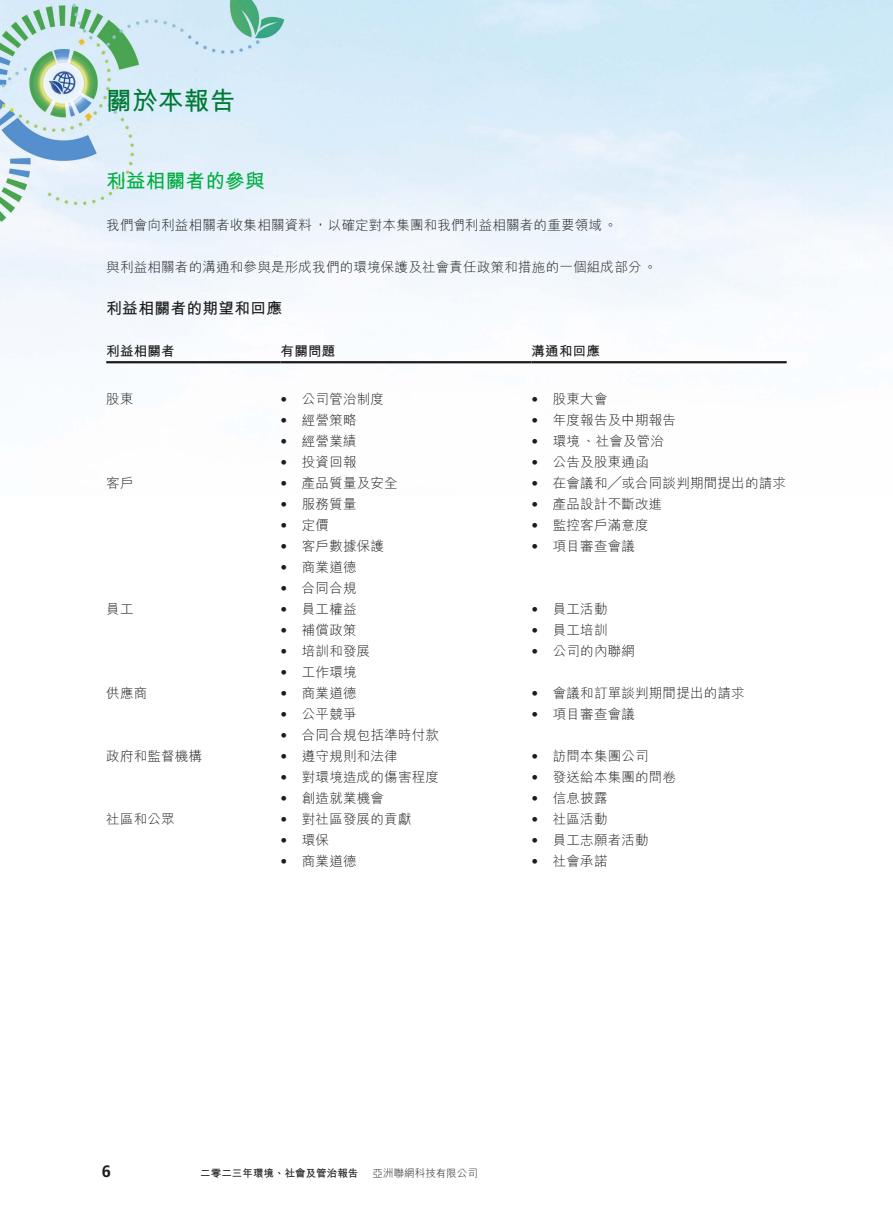
<style>
.page{position:relative;width:893px;height:1212px;background:#fff}
.page>*{position:absolute;margin:0;border:0;box-sizing:border-box;transform-origin:0 0}
.t1{font:700 25.5px "M Hei HK";letter-spacing:.015em;color:#007935}
.t2{font:700 19.5px "M Hei HK";letter-spacing:.015em;color:#00ae42}
.t3{font:700 16.5px "Frutiger LT Std";color:#1c1c1b}
.t4{font:700 15.75px "M Hei HK";letter-spacing:.015em;color:#1c1c1b}
.t5{font:300 13.5px "M Hei HK";letter-spacing:.015em;color:#1c1c1b}
.t6{font:700 13.5px "M Hei HK";letter-spacing:.015em;color:#1c1c1b}
.t7{font:700 10.5px "M Hei HK";letter-spacing:.005em;color:#1c1c1b}
.t8{font:300 10.5px "M Hei HK";letter-spacing:.005em;color:#1c1c1b}
.s1{font-family:"Frutiger LT Std"}
</style>
<div class="page">
<img style="left:0;top:0;width:893px;height:364px">
<hr style="left:106px;top:361px;width:175px;height:2px;background:#1c1c1b">
<hr style="left:281px;top:361px;width:250px;height:2px;background:#1c1c1b">
<hr style="left:531px;top:361px;width:256px;height:2px;background:#1c1c1b">
<h1 class="t1" style="left:106px;top:82px;width:130px">關於本報告</h1>
<h2 class="t2" style="left:106px;top:166px;width:160px">利益相關者的參與</h2>
<p class="t5" style="left:106px;top:215px;width:513px">我們會向利益相關者收集相關資料，以確定對本集團和我們利益相關者的重要領域。</p>
<p class="t5" style="left:106px;top:257px;width:552px">與利益相關者的溝通和參與是形成我們的環境保護及社會責任政策和措施的一個組成部分。</p>
<p class="t4" style="left:106px;top:296px;width:177px">利益相關者的期望和回應</p>
<p class="t6" style="left:106px;top:341px;width:70px">利益相關者</p>
<p class="t6" style="left:281px;top:341px;width:56px">有關問題</p>
<p class="t6" style="left:531px;top:341px;width:70px">溝通和回應</p>
<p class="t5" style="left:106px;top:389px;width:29px">股東</p>
<p class="t5" style="left:281px;top:389px;width:105px"><span class="s1">•</span> 公司管治制度</p>
<p class="t5" style="left:281px;top:410px;width:77px"><span class="s1">•</span> 經營策略</p>
<p class="t5" style="left:281px;top:431px;width:77px"><span class="s1">•</span> 經營業績</p>
<p class="t5" style="left:281px;top:452px;width:77px"><span class="s1">•</span> 投資回報</p>
<p class="t5" style="left:531px;top:389px;width:77px"><span class="s1">•</span> 股東大會</p>
<p class="t5" style="left:531px;top:410px;width:146px"><span class="s1">•</span> 年度報告及中期報告</p>
<p class="t5" style="left:531px;top:431px;width:134px"><span class="s1">•</span> 環境、社會及管治</p>
<p class="t5" style="left:531px;top:452px;width:119px"><span class="s1">•</span> 公告及股東通函</p>
<p class="t5" style="left:106px;top:473px;width:29px">客戶</p>
<p class="t5" style="left:281px;top:473px;width:119px"><span class="s1">•</span> 產品質量及安全</p>
<p class="t5" style="left:281px;top:494px;width:77px"><span class="s1">•</span> 服務質量</p>
<p class="t5" style="left:281px;top:515px;width:50px"><span class="s1">•</span> 定價</p>
<p class="t5" style="left:281px;top:536px;width:105px"><span class="s1">•</span> 客戶數據保護</p>
<p class="t5" style="left:281px;top:557px;width:77px"><span class="s1">•</span> 商業道德</p>
<p class="t5" style="left:281px;top:578px;width:77px"><span class="s1">•</span> 合同合規</p>
<p class="t5" style="left:106px;top:599px;width:29px">員工</p>
<p class="t5" style="left:281px;top:599px;width:77px"><span class="s1">•</span> 員工權益</p>
<p class="t5" style="left:281px;top:620px;width:77px"><span class="s1">•</span> 補償政策</p>
<p class="t5" style="left:281px;top:641px;width:91px"><span class="s1">•</span> 培訓和發展</p>
<p class="t5" style="left:281px;top:662px;width:77px"><span class="s1">•</span> 工作環境</p>
<p class="t5" style="left:106px;top:683px;width:42px">供應商</p>
<p class="t5" style="left:281px;top:683px;width:77px"><span class="s1">•</span> 商業道德</p>
<p class="t5" style="left:281px;top:704px;width:77px"><span class="s1">•</span> 公平競爭</p>
<p class="t5" style="left:281px;top:725px;width:160px"><span class="s1">•</span> 合同合規包括準時付款</p>
<p class="t5" style="left:106px;top:746px;width:97px">政府和監督機構</p>
<p class="t5" style="left:281px;top:746px;width:119px"><span class="s1">•</span> 遵守規則和法律</p>
<p class="t5" style="left:281px;top:767px;width:160px"><span class="s1">•</span> 對環境造成的傷害程度</p>
<p class="t5" style="left:281px;top:788px;width:105px"><span class="s1">•</span> 創造就業機會</p>
<p class="t5" style="left:106px;top:809px;width:70px">社區和公眾</p>
<p class="t5" style="left:281px;top:809px;width:132px"><span class="s1">•</span> 對社區發展的貢獻</p>
<p class="t5" style="left:281px;top:830px;width:50px"><span class="s1">•</span> 環保</p>
<p class="t5" style="left:281px;top:851px;width:77px"><span class="s1">•</span> 商業道德</p>
<p class="t5" style="left:531px;top:473px;width:256px"><span class="s1">•</span> 在會議和╱或合同談判期間提出的請求</p>
<p class="t5" style="left:531px;top:494px;width:132px"><span class="s1">•</span> 產品設計不斷改進</p>
<p class="t5" style="left:531px;top:515px;width:119px"><span class="s1">•</span> 監控客戶滿意度</p>
<p class="t5" style="left:531px;top:536px;width:105px"><span class="s1">•</span> 項目審查會議</p>
<p class="t5" style="left:531px;top:599px;width:77px"><span class="s1">•</span> 員工活動</p>
<p class="t5" style="left:531px;top:620px;width:77px"><span class="s1">•</span> 員工培訓</p>
<p class="t5" style="left:531px;top:641px;width:105px"><span class="s1">•</span> 公司的內聯網</p>
<p class="t5" style="left:531px;top:683px;width:215px"><span class="s1">•</span> 會議和訂單談判期間提出的請求</p>
<p class="t5" style="left:531px;top:704px;width:105px"><span class="s1">•</span> 項目審查會議</p>
<p class="t5" style="left:531px;top:746px;width:119px"><span class="s1">•</span> 訪問本集團公司</p>
<p class="t5" style="left:531px;top:767px;width:146px"><span class="s1">•</span> 發送給本集團的問卷</p>
<p class="t5" style="left:531px;top:788px;width:77px"><span class="s1">•</span> 信息披露</p>
<p class="t5" style="left:531px;top:809px;width:77px"><span class="s1">•</span> 社區活動</p>
<p class="t5" style="left:531px;top:830px;width:119px"><span class="s1">•</span> 員工志願者活動</p>
<p class="t5" style="left:531px;top:851px;width:77px"><span class="s1">•</span> 社會承諾</p>
<p class="t3" style="left:102px;top:1161px;width:11px">6</p>
<p class="t7" style="left:200px;top:1165px;width:160px">二零二三年環境、社會及管治報告</p>
<p class="t8" style="left:373px;top:1165px;width:107px">亞洲聯網科技有限公司</p>
</div>
